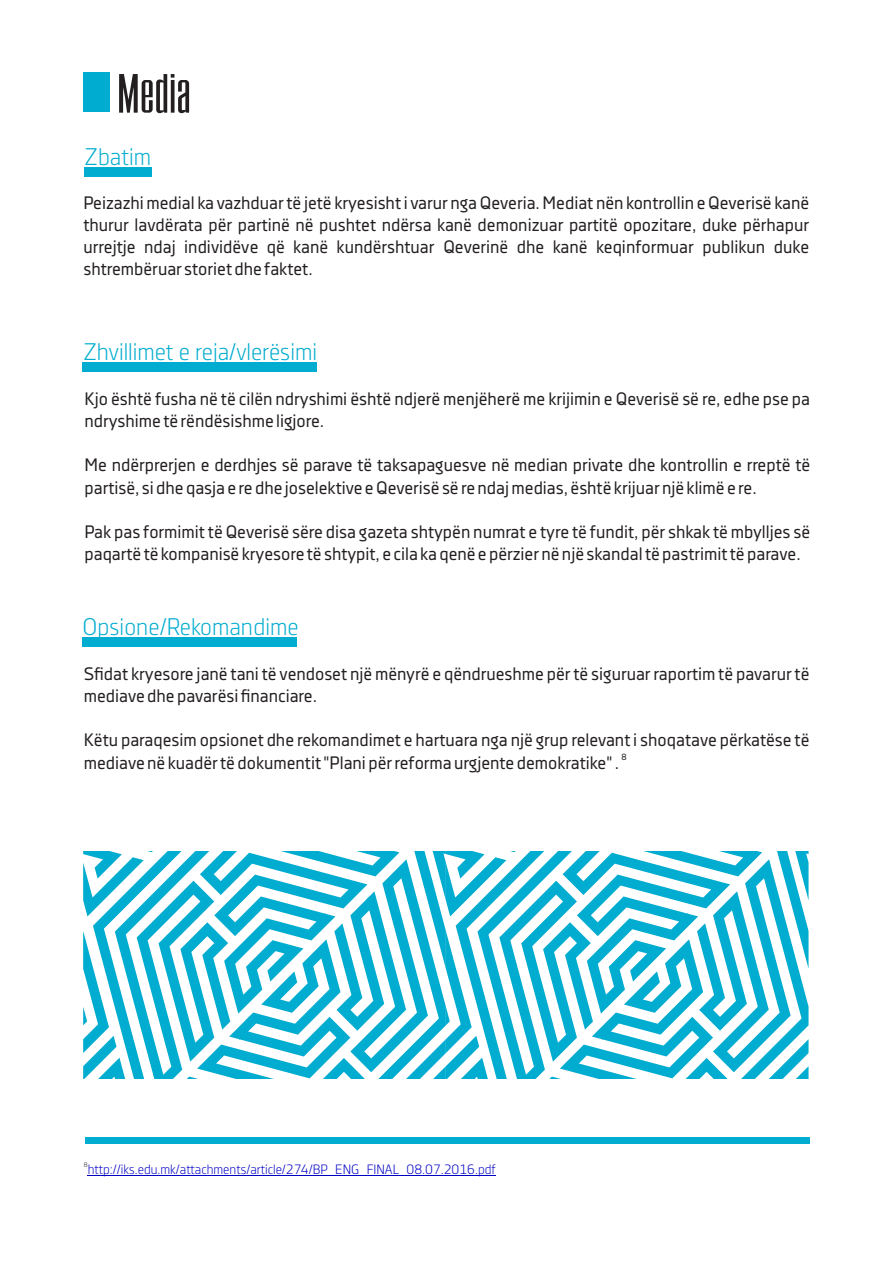
<style>
.page{position:relative;width:893px;height:1263px;background:#fff}
.page>*{position:absolute;margin:0;border:0;box-sizing:border-box;transform-origin:0 0}
.t1{font:54px "Chupada";color:#231f20}
.t2{font:24px "Decima Nova Pro Lt";color:#00accf}
.t3{font:18px/22.2px "Decima Nova Pro";color:#231f20}
.t4{font:13.5px "Decima Nova Pro Lt";color:#0000c4}
.t5{font:9px "Decima Nova Pro";color:#231f20}
.t6{font:6.75px "Decima Nova Pro Lt";color:#231f20}
</style>
<div class="page">
<svg style="left:83px;top:851px;width:725px;height:228px"></svg>
<div style="left:83px;top:73px;width:27px;height:39px;background:#00accf"></div>
<div style="left:84px;top:167px;width:67px;height:9px;background:#00accf"></div>
<div style="left:83px;top:362px;width:234px;height:9px;background:#00accf"></div>
<div style="left:82px;top:637px;width:215px;height:9px;background:#00accf"></div>
<div style="left:85px;top:1137px;width:725px;height:6px;background:#00accf"></div>
<hr style="left:88px;top:1175px;width:408px;height:1px;background:#0000c4">
<h1 class="t1" style="left:117px;top:72px;width:75px">Media</h1>
<h2 class="t2" style="left:85px;top:147px;width:68px">Zbatim</h2>
<p class="t3" style="left:83px;top:193px;width:727px;text-align:justify">Peizazhi medial ka vazhduar të jetë kryesisht i varur nga Qeveria. Mediat nën kontrollin e Qeverisë kanë thurur lavdërata për partinë në pushtet ndërsa kanë demonizuar partitë opozitare, duke përhapur urrejtje ndaj individëve që kanë kundërshtuar Qeverinë dhe kanë keqinformuar publikun duke shtrembëruar storiet dhe faktet.</p>
<h2 class="t2" style="left:83px;top:342px;width:235px">Zhvillimet e reja/vlerësimi</h2>
<p class="t3" style="left:84px;top:389px;width:727px">Kjo është fusha në të cilën ndryshimi është ndjerë menjëherë me krijimin e Qeverisë së re, edhe pse pa ndryshime të rëndësishme ligjore.</p>
<p class="t3" style="left:84px;top:456px;width:727px">Me ndërprerjen e derdhjes së parave të taksapaguesve në median private dhe kontrollin e rreptë të partisë, si dhe qasja e re dhe joselektive e Qeverisë së re ndaj medias, është krijuar një klimë e re.</p>
<p class="t3" style="left:84px;top:522px;width:727px">Pak pas formimit të Qeverisë sëre disa gazeta shtypën numrat e tyre të fundit, për shkak të mbylljes së paqartë të kompanisë kryesore të shtypit, e cila ka qenë e përzier në një skandal të pastrimit të parave.</p>
<h2 class="t2" style="left:83px;top:617px;width:217px">Opsione/Rekomandime</h2>
<p class="t3" style="left:84px;top:664px;width:727px">Sfidat kryesore janë tani të vendoset një mënyrë e qëndrueshme për të siguruar raportim të pavarur të mediave dhe pavarësi financiare.</p>
<p class="t3" style="left:84px;top:731px;width:727px">Këtu paraqesim opsionet dhe rekomandimet e hartuara nga një grup relevant i shoqatave përkatëse të</p>
<p class="t5" style="left:621px;top:753px;width:7px">8</p>
<p class="t3" style="left:84px;top:753px;width:537px">mediave në kuadër të dokumentit "Plani për reforma urgjente demokratike" .</p>
<p class="t6" style="left:84px;top:1162px;width:5px">8</p>
<p class="t4" style="left:88px;top:1164px;width:409px">http://iks.edu.mk/attachments/article/274/BP_ENG_FINAL_08.07.2016.pdf</p>
</div>
